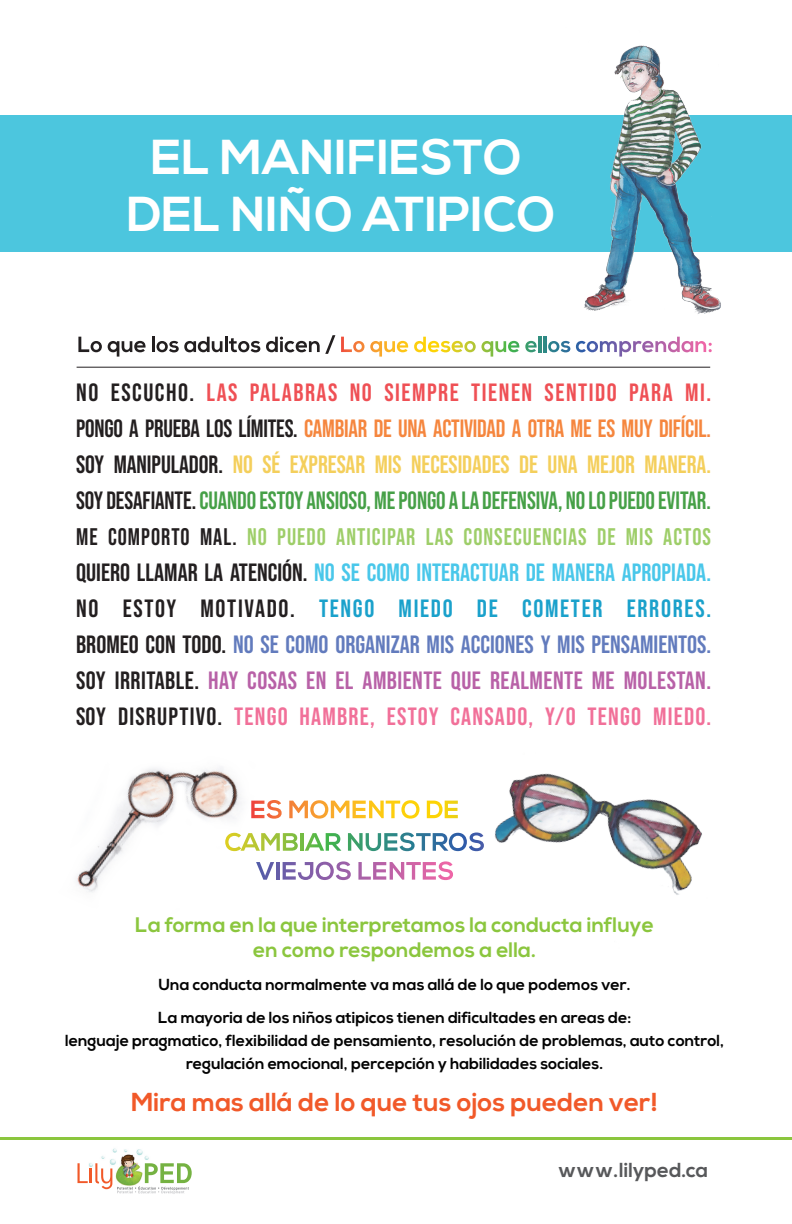
<style>
.page{position:relative;width:792px;height:1224px;background:#fff}
.page>*{position:absolute;margin:0;border:0;box-sizing:border-box;transform-origin:0 0}
.t1{font:700 49px/57.3px "Nexa";color:#fff;text-align:center}
.t2{font:700 26px "Nexa";color:#f15929}
.t3{font:25px/35.9px "Bebas Neue";color:#231f20;text-align:justify}
.t4{font:24px "Bebas Neue";letter-spacing:.045em;color:#9ece69;scale:.95 1}
.t5{font:700 21px/25.2px "Nexa";color:#8bc63e;text-align:center}
.t6{font:700 20.3px "Nexa";color:#57585a}
.t7{font:700 16px/33px "Nexa";color:#030303}
.s1{color:#ef5055}
.s2{color:#f5863e}
.s3{color:#f4cf5c}
.s4{color:#46a047}
.s5{color:#231f20}
.s6{color:#49c7ea}
.s7{color:#1aa1cb}
.s8{color:#627bbd}
.s9{color:#b861a7}
.s10{color:#f17099}
</style>
<div class="page">
<img style="left:76px;top:768px;width:165px;height:124px">
<div style="left:0;top:115px;width:792px;height:137px;background:#4cc6de"></div>
<hr style="left:0;top:1137px;width:792px;height:3px;background:#8bc63e">
<img style="left:451px;top:773px;width:251px;height:122px">
<img style="left:584px;top:45px;width:137px;height:269px">
<hr style="left:77px;top:367px;width:633px;height:1px;background:#231f20">
<img style="left:101px;top:1148px;width:48px;height:15px">
<svg style="left:77px;top:1163px;width:115px;height:31px"></svg>
<svg style="left:251px;top:800px;width:31px;height:19px"></svg>
<svg style="left:289px;top:800px;width:131px;height:19px"></svg>
<svg style="left:427px;top:801px;width:31px;height:17px"></svg>
<svg style="left:225px;top:833px;width:73px;height:18px"></svg>
<hr style="left:300px;top:833px;width:3px;height:18px;background:#76bc42">
<svg style="left:305px;top:833px;width:36px;height:18px"></svg>
<svg style="left:348px;top:833px;width:136px;height:18px"></svg>
<svg style="left:256px;top:862px;width:18px;height:18px"></svg>
<hr style="left:276px;top:862px;width:4px;height:18px;background:#645da8">
<svg style="left:283px;top:861px;width:68px;height:19px"></svg>
<svg style="left:358px;top:861px;width:95px;height:19px"></svg>
<svg style="left:78px;top:337px;width:24px;height:15px"></svg>
<svg style="left:108px;top:341px;width:38px;height:16px"></svg>
<hr style="left:152px;top:337px;width:3px;height:15px;background:#231f20">
<svg style="left:157px;top:337px;width:65px;height:15px"></svg>
<hr style="left:225px;top:337px;width:3px;height:15px;background:#231f20">
<svg style="left:229px;top:338px;width:31px;height:14px"></svg>
<svg style="left:266px;top:335px;width:69px;height:19px"></svg>
<svg style="left:341px;top:337px;width:229px;height:20px"></svg>
<svg style="left:576px;top:337px;width:136px;height:20px"></svg>
<h1 class="t1" style="left:127px;top:130px;width:430px">EL MANIFIESTO<br>DEL NIÑO ATIPICO</h1>
<p class="t3" style="left:76px;top:374px;width:636px">NO ESCUCHO. <span class="s1">LAS PALABRAS NO SIEMPRE TIENEN SENTIDO PARA MI.<br></span>PONGO A PRUEBA LOS LÍMITES. <span class="s2">CAMBIAR DE UNA ACTIVIDAD A OTRA ME ES MUY DIFÍCIL.<br></span>SOY MANIPULADOR. <span class="s3">NO SÉ EXPRESAR MIS NECESIDADES DE UNA MEJOR MANERA.<br></span>SOY DESAFIANTE. <span class="s4">CUANDO ESTOY ANSIOSO, ME PONGO A LA DEFENSIVA, NO LO PUEDO EVITAR.</span></p>
<p class="t4" style="left:76px;top:523px;width:670px"><span class="s5">ME COMPORTO MAL.</span> NO PUEDO ANTICIPAR LAS CONSECUENCIAS DE MIS ACTOS</p>
<p class="t3" style="left:76px;top:554px;width:636px">QUIERO LLAMAR LA ATENCIÓN. <span class="s6">NO SE COMO INTERACTUAR DE MANERA APROPIADA.<br></span>NO ESTOY MOTIVADO. <span class="s7">TENGO MIEDO DE COMETER ERRORES.<br></span>BROMEO CON TODO. <span class="s8">NO SE COMO ORGANIZAR MIS ACCIONES Y MIS PENSAMIENTOS.<br></span>SOY IRRITABLE. <span class="s9">HAY COSAS EN EL AMBIENTE QUE REALMENTE ME MOLESTAN.<br></span>SOY DISRUPTIVO. <span class="s10">TENGO HAMBRE, ESTOY CANSADO, Y/O TENGO MIEDO.</span></p>
<p class="t5" style="left:135px;top:913px;width:520px">La forma en la que interpretamos la conducta influye en como respondemos a ella.</p>
<p class="t7" style="left:158px;top:968px;width:475px">Una conducta normalmente va mas allá de lo que podemos ver.<br>La mayoria de los niños atipicos tienen dificultades en areas de:</p>
<p class="t7" style="left:65px;top:1029px;width:661px;line-height:23px;text-align:center">lenguaje pragmatico, flexibilidad de pensamiento, resolución de problemas, auto control, regulación emocional, percepción y habilidades sociales.</p>
<p class="t2" style="left:131px;top:1087px;width:529px">Mira mas allá de lo que tus ojos pueden ver!</p>
<p class="t6" style="left:558px;top:1159px;width:152px">www.lilyped.ca</p>
</div>
